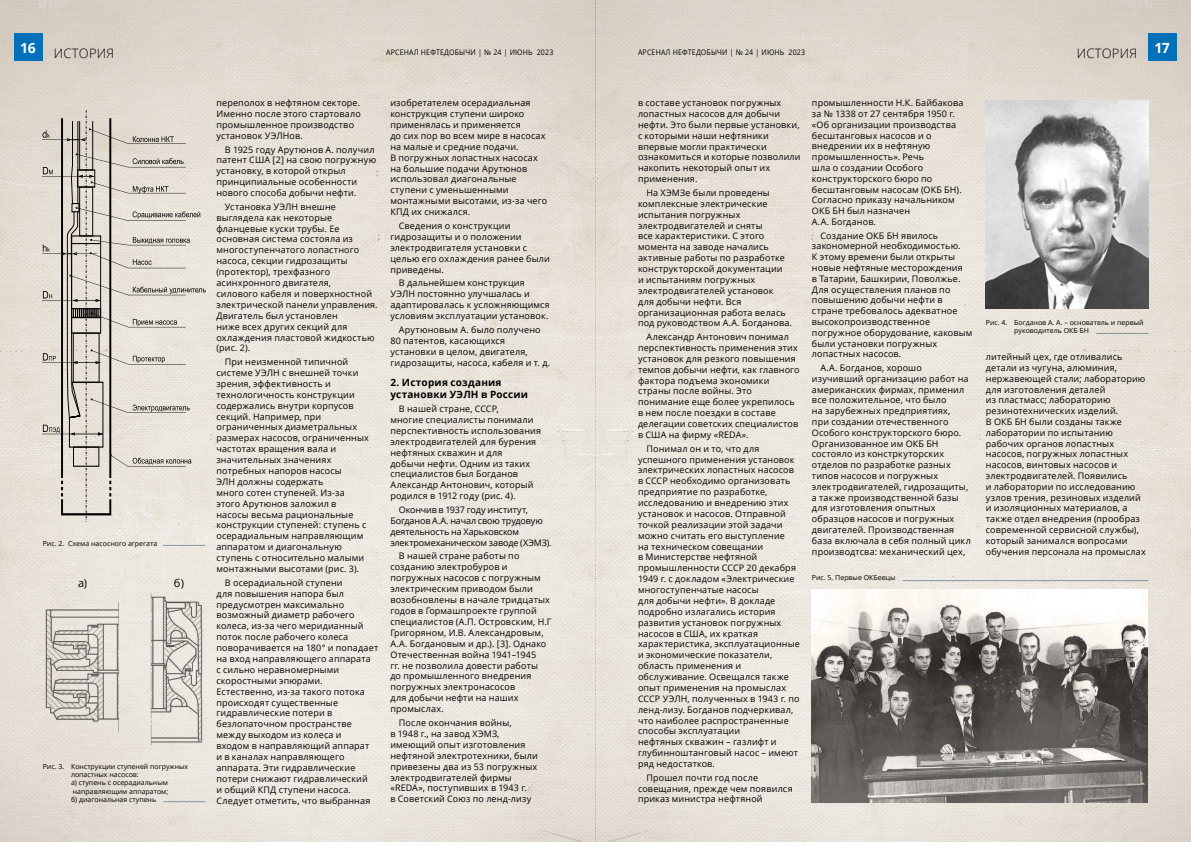
<style>
.page{position:relative;width:1191px;height:842px;background:#fff}
.page>*{position:absolute;margin:0;border:0;box-sizing:border-box;transform-origin:0 0}
.t1{font:700 14px "Open Sans";color:#fff}
.t2{font:300 13px "Open Sans";letter-spacing:.02em;color:#000}
.t3{font:11px "Open Sans";color:#000}
.t4{font:700 10px/12.1px "Open Sans";letter-spacing:.02em;color:#000}
.t5{font:9px/10.9px "Open Sans";letter-spacing:.015em;color:#000}
.t6{font:9px/10.9px "Open Sans";letter-spacing:-.015em;color:#000}
.t7{font:7.7px "Open Sans";letter-spacing:.025em;color:#000;scale:.91 1}
.t8{font:7px/8.4px "Open Sans";color:#000}
</style>
<div class="page">
<img style="left:0;top:0;width:1191px;height:842px">
<div style="left:14px;top:33px;width:28px;height:28px;background:#0070b9"></div>
<div style="left:1148px;top:33px;width:28px;height:28px;background:#0070b9"></div>
<hr style="left:163px;top:801px;width:42px;height:1px;background:#8396a0">
<hr style="left:163px;top:545px;width:42px;height:1px;background:#8396a0">
<svg style="left:43px;top:110px;width:162px;height:412px;background:#d4cfc6"></svg>
<img style="left:43px;top:592px;width:162px;height:158px">
<img style="left:986px;top:100px;width:162px;height:208px">
<img style="left:812px;top:589px;width:336px;height:213px">
<hr style="left:902px;top:580px;width:246px;height:1px;background:#8396a0">
<hr style="left:1096px;top:333px;width:52px;height:1px;background:#8396a0">
<h1 class="t1" style="left:20px;top:43px;width:17px">16</h1>
<h2 class="t2" style="left:54px;top:44px;width:62px">ИСТОРИЯ</h2>
<h2 class="t2" style="left:1076px;top:44px;width:62px">ИСТОРИЯ</h2>
<p class="t7" style="left:386px;top:47px;width:185px">АРСЕНАЛ НЕФТЕДОБЫЧИ | № 24 | ИЮНЬ 2023</p>
<p class="t7" style="left:638px;top:47px;width:185px">АРСЕНАЛ НЕФТЕДОБЫЧИ | № 24 | ИЮНЬ 2023</p>
<h1 class="t1" style="left:1154px;top:43px;width:17px">17</h1>
<p class="t8" style="left:43px;top:539px;width:116px">Рис. 2. Схема насосного агрегата</p>
<p class="t3" style="left:78px;top:575px;width:11px">а)</p>
<p class="t3" style="left:174px;top:575px;width:12px">б)</p>
<p class="t8" style="left:71px;top:762px;width:119px;text-indent:-28px">Рис. 3. Конструкции ступеней погружных лопастных насосов:<br>а) ступень с осерадиальным направляющим аппаратом;<br>б) диагональная ступень</p>
<p class="t5" style="left:216px;top:97px;width:146px">переполох в нефтяном секторе.<br>Именно после этого стартовало промышленное производство установок УЭЛНов.</p>
<p class="t5" style="left:216px;top:144px;width:161px;text-indent:9px">В 1925 году Арутюнов А. получил патент США [2] на свою погружную установку, в которой открыл принципиальные особенности нового способа добычи нефти.</p>
<p class="t5" style="left:216px;top:201px;width:163px;text-indent:9px">Установка УЭЛН внешне выглядела как некоторые фланцевые куски трубы. Ее основная система состояла из многоступенчатого лопастного насоса, секции гидрозащиты (протектор), трехфазного асинхронного двигателя,<br>силового кабеля и поверхностной электрической панели управления.<br>Двигатель был установлен<br>ниже всех других секций для охлаждения пластовой жидкостью (рис. 2).</p>
<p class="t5" style="left:216px;top:356px;width:154px;text-indent:9px">При неизменной типичной системе УЭЛН с внешней точки зрения, эффективность и технологичность конструкции содержались внутри корпусов секций. Например, при ограниченных диаметральных размерах насосов, ограниченных частотах вращения вала и значительных значениях потребных напоров насосы<br>ЭЛН должны содержать<br>много сотен ступеней. Из-за этого Арутюнов заложил в насосы весьма рациональные конструкции ступеней: ступень с осерадиальным направляющим аппаратом и диагональную ступень с относительно малыми монтажными высотами (рис. 3).</p>
<p class="t5" style="left:216px;top:577px;width:163px;text-indent:9px">В осерадиальной ступени<br>для повышения напора был предусмотрен максимально возможный диаметр рабочего колеса, из-за чего меридианный поток после рабочего колеса поворачивается на 180° и попадает на вход направляющего аппарата<br>с сильно неравномерными скоростными эпюрами.<br>Естественно, из-за такого потока происходят существенные гидравлические потери в безлопаточном пространстве между выходом из колеса и<br>входом в направляющий аппарат<br>и в каналах направляющего аппарата. Эти гидравлические потери снижают гидравлический<br>и общий КПД ступени насоса.<br>Следует отметить, что выбранная</p>
<p class="t5" style="left:390px;top:97px;width:158px">изобретателем осерадиальная конструкция ступени широко применялась и применяется<br>до сих пор во всем мире в насосах на малые и средние подачи.<br>В погружных лопастных насосах на большие подачи Арутюнов использовал диагональные ступени с уменьшенными монтажными высотами, из-за чего<br>КПД их снижался.</p>
<p class="t5" style="left:390px;top:220px;width:161px;text-indent:9px">Сведения о конструкции гидрозащиты и о положении электродвигателя установки с целью его охлаждения ранее были приведены.</p>
<p class="t5" style="left:390px;top:277px;width:161px;text-indent:9px">В дальнейшем конструкция<br>УЭЛН постоянно улучшалась и адаптировалась к усложняющимся условиям эксплуатации установок.</p>
<p class="t5" style="left:390px;top:324px;width:161px;text-indent:9px">Арутюновым А. было получено<br>80 патентов, касающихся установки в целом, двигателя, гидрозащиты, насоса, кабеля и т. д.</p>
<p class="t4" style="left:390px;top:376px;width:139px">2. История создания установки УЭЛН в России</p>
<p class="t5" style="left:390px;top:403px;width:152px;text-indent:9px">В нашей стране, СССР,<br>многие специалисты понимали перспективность использования электродвигателей для бурения нефтяных скважин и для<br>добычи нефти. Одним из таких специалистов был Богданов<br>Александр Антонович, который родился в 1912 году (рис. 4).</p>
<p class="t6" style="left:390px;top:504px;width:163px;text-indent:9px">Окончив в 1937 году институт,<br>Богданов А.А. начал свою трудовую деятельность на Харьковском электромеханическом заводе (ХЭМЗ).</p>
<p class="t5" style="left:390px;top:550px;width:163px;text-indent:9px">В нашей стране работы по созданию электробуров и погружных насосов с погружным электрическим приводом были возобновлены в начале тридцатых годов в Гормашпроекте группой специалистов (А.П. Островским, Н.Г<br>Григоряном, И.В. Александровым,<br>А.А. Богдановым и др.). [3]. Однако<br>Отечественная война 1941–1945<br>гг. не позволила довести работы<br>до промышленного внедрения погружных электронасосов<br>для добычи нефти на наших промыслах.</p>
<p class="t5" style="left:390px;top:717px;width:149px;text-indent:9px">После окончания войны,<br>в 1948 г., на завод ХЭМЗ, имеющий опыт изготовления нефтяной электротехники, были привезены два из 53 погружных электродвигателей фирмы «REDA», поступивших в 1943 г.<br>в Советский Союз по ленд-лизу</p>
<p class="t5" style="left:638px;top:97px;width:164px">в составе установок погружных лопастных насосов для добычи нефти. Это были первые установки, с которыми наши нефтяники впервые могли практически ознакомиться и которые позволили накопить некоторый опыт их применения.</p>
<p class="t5" style="left:638px;top:187px;width:155px;text-indent:9px">На ХЭМЗе были проведены комплексные электрические испытания погружных электродвигателей и сняты<br>все характеристики. С этого момента на заводе начались активные работы по разработке конструкторской документации<br>и испытаниям погружных электродвигателей установок<br>для добычи нефти. Вся организационная работа велась под руководством А.А. Богданова.</p>
<p class="t5" style="left:638px;top:331px;width:163px;text-indent:9px">Александр Антонович понимал перспективность применения этих установок для резкого повышения темпов добычи нефти, как главного фактора подъема экономики страны после войны. Это понимание еще более укрепилось в нем после поездки в составе делегации советских специалистов в США на фирму «REDA».</p>
<p class="t5" style="left:638px;top:443px;width:163px;text-indent:9px">Понимал он и то, что для успешного применения установок электрических лопастных насосов в СССР необходимо организовать предприятие по разработке, исследованию и внедрению этих установок и насосов. Отправной точкой реализации этой задачи можно считать его выступление<br>на техническом совещании<br>в Министерстве нефтяной промышленности СССР 20 декабря<br>1949 г. с докладом «Электрические многоступенчатые насосы<br>для добычи нефти». В докладе подробно излагались история развития установок погружных насосов в США, их краткая характеристика, эксплуатационные и экономические показатели, область применения и обслуживание. Освещался также опыт применения на промыслах<br>СССР УЭЛН, полученных в 1943 г. по ленд-лизу. Богданов подчеркивал, что наиболее распространенные способы эксплуатации<br>нефтяных скважин – газлифт и глубинноштанговый насос – имеют ряд недостатков.</p>
<p class="t5" style="left:638px;top:772px;width:156px;text-indent:9px">Прошел почти год после совещания, прежде чем появился приказ министра нефтяной</p>
<p class="t5" style="left:812px;top:97px;width:153px">промышленности Н.К. Байбакова за № 1338 от 27 сентября 1950 г. «Об организации производства бесштанговых насосов и о внедрении их в нефтяную промышленность». Речь<br>шла о создании Особого конструкторского бюро по бесштанговым насосам (ОКБ БН).<br>Согласно приказу начальником<br>ОКБ БН был назначен<br>А.А. Богданов.</p>
<p class="t5" style="left:812px;top:230px;width:162px;text-indent:9px">Создание ОКБ БН явилось закономерной необходимостью.<br>К этому времени были открыты новые нефтяные месторождения<br>в Татарии, Башкирии, Поволжье.<br>Для осуществления планов по повышению добычи нефти в стране требовалось адекватное высокопроизводственное погружное оборудование, каковым были установки погружных лопастных насосов.</p>
<p class="t5" style="left:812px;top:362px;width:160px;text-indent:9px">А.А. Богданов, хорошо изучивший организацию работ на американских фирмах, применил все положительное, что было<br>на зарубежных предприятиях,<br>при создании отечественного<br>Особого конструкторского бюро.<br>Организованное им ОКБ БН состояло из констркуторских отделов по разработке разных типов насосов и погружных электродвигателей, гидрозащиты, а также производственной базы для изготовления опытных образцов насосов и погружных двигателей. Производственная база включала в себя полный цикл производтсва: механический цех,</p>
<p class="t8" style="left:812px;top:573px;width:85px">Рис. 5. Первые ОКБевцы</p>
<p class="t8" style="left:1014px;top:318px;width:131px;text-indent:-28px">Рис. 4. Богданов А. А. – основатель и первый руководитель ОКБ БН</p>
<p class="t5" style="left:986px;top:351px;width:161px">литейный цех, где отливались детали из чугуна, алюминия, нержавеющей стали; лабораторию для изготовления деталей<br>из пластмасс; лабораторию резинотехнических изделий.<br>В ОКБ БН были созданы также лаборатории по испытанию рабочих органов лопастных насосов, погружных лопастных насосов, винтовых насосов и электродвигателей. Появились<br>и лаборатории по исследованию узлов трения, резиновых изделий и изоляционных материалов, а также отдел внедрения (прообраз современной сервисной службы), который занимался вопросами обучения персонала на промыслах</p>
</div>
